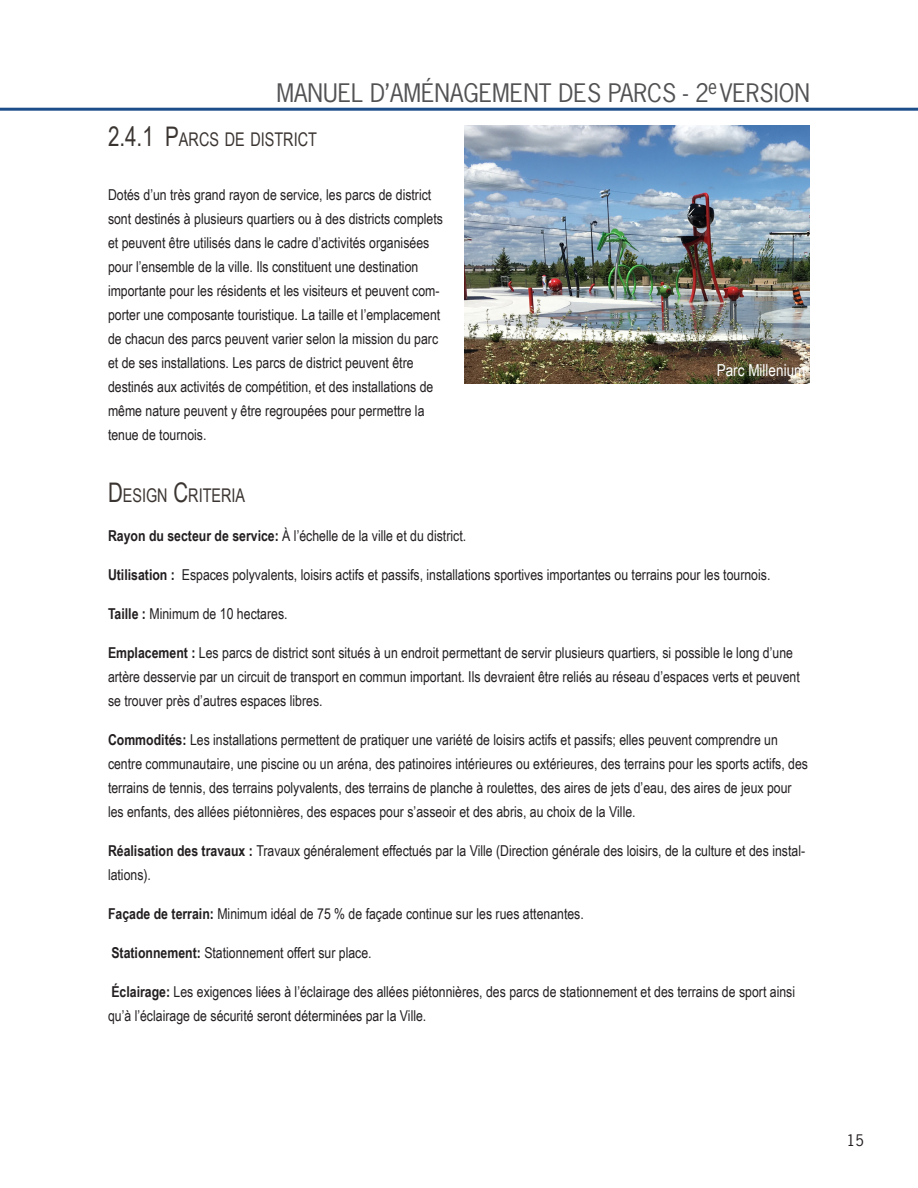
<style>
.page{position:relative;width:918px;height:1188px;background:#fff}
.page>*{position:absolute;margin:0;border:0;box-sizing:border-box;transform-origin:0 0}
.t1{font:24px "News Gothic Std";color:#525254}
.t2{font:19.5px "News Gothic Std";color:#525254;scale:.9 1}
.TOC_NAK_HEADING_2{font:18.9px "Arial Narrow";color:#3b3532;scale:.93 1}
.t3{font:16.5px "Arial Narrow";color:#fff}
.t4{font:15px/24px "Arial Narrow";color:#231f20}
.t5{font:15px "News Gothic Std";color:#231f20}
.s1{font-size:27px}
.s2{font-weight:700}
</style>
<div class="page">
<img style="left:464px;top:126px;width:346px;height:257px">
<hr style="left:0;top:108px;width:918px;height:3px;background:#1d4e89">
<h1 class="t1" style="left:276px;top:77px;width:535px">MANUEL D’AMÉNAGEMENT DES PARCS - 2 VERSION</h1>
<h2 class="t2" style="left:708px;top:74px;width:11px">e</h2>
<p class="TOC_NAK_HEADING_2" style="left:108px;top:125px;width:226px"><span class="s1">2.4.1 P</span>ARCS DE DISTRICT</p>
<p class="t4" style="left:108px;top:182px;width:336px">Dotés d’un très grand rayon de service, les parcs de district sont destinés à plusieurs quartiers ou à des districts complets et peuvent être utilisés dans le cadre d’activités organisées pour l’ensemble de la ville. Ils constituent une destination importante pour les résidents et les visiteurs et peuvent com&shy;porter une composante touristique. La taille et l’emplacement de chacun des parcs peuvent varier selon la mission du parc et de ses installations. Les parcs de district peuvent être destinés aux activités de compétition, et des installations de même nature peuvent y être regroupées pour permettre la tenue de tournois.</p>
<p class="t3" style="left:717px;top:358px;width:90px">Parc Millenium</p>
<p class="TOC_NAK_HEADING_2" style="left:108px;top:482px;width:149px"><span class="s1">D</span>ESIGN <span class="s1">C</span>RITERIA</p>
<p class="t4" style="left:108px;top:523px;width:360px"><span class="s2">Rayon du secteur de service:</span> À l’échelle de la ville et du district.</p>
<p class="t4" style="left:108px;top:562px;width:664px"><span class="s2">Utilisation :</span> Espaces polyvalents, loisirs actifs et passifs, installations sportives importantes ou terrains pour les tournois.</p>
<p class="t4" style="left:108px;top:601px;width:181px"><span class="s2">Taille :</span> Minimum de 10 hectares.</p>
<p class="t4" style="left:108px;top:640px;width:693px"><span class="s2">Emplacement :</span> Les parcs de district sont situés à un endroit permettant de servir plusieurs quartiers, si possible le long d’une artère desservie par un circuit de transport en commun important. Ils devraient être reliés au réseau d’espaces verts et peuvent se trouver près d’autres espaces libres.</p>
<p class="t4" style="left:108px;top:727px;width:702px"><span class="s2">Commodités:</span> Les installations permettent de pratiquer une variété de loisirs actifs et passifs; elles peuvent comprendre un centre communautaire, une piscine ou un aréna, des patinoires intérieures ou extérieures, des terrains pour les sports actifs, des terrains de tennis, des terrains polyvalents, des terrains de planche à roulettes, des aires de jets d’eau, des aires de jeux pour les enfants, des allées piétonnières, des espaces pour s’asseoir et des abris, au choix de la Ville.</p>
<p class="t4" style="left:108px;top:838px;width:699px"><span class="s2">Réalisation des travaux :</span> Travaux généralement effectués par la Ville (Direction générale des loisirs, de la culture et des instal&shy;lations).</p>
<p class="t4" style="left:108px;top:901px;width:477px"><span class="s2">Façade de terrain:</span> Minimum idéal de 75 % de façade continue sur les rues attenantes.</p>
<p class="t4" style="left:111px;top:940px;width:262px"><span class="s2">Stationnement:</span> Stationnement offert sur place.</p>
<p class="t4" style="left:108px;top:979px;width:689px"><span class="s2">Éclairage:</span> Les exigences liées à l’éclairage des allées piétonnières, des parcs de stationnement et des terrains de sport ainsi qu’à l’éclairage de sécurité seront déterminées par la Ville.</p>
<p class="t5" style="left:847px;top:1130px;width:19px">15</p>
</div>
